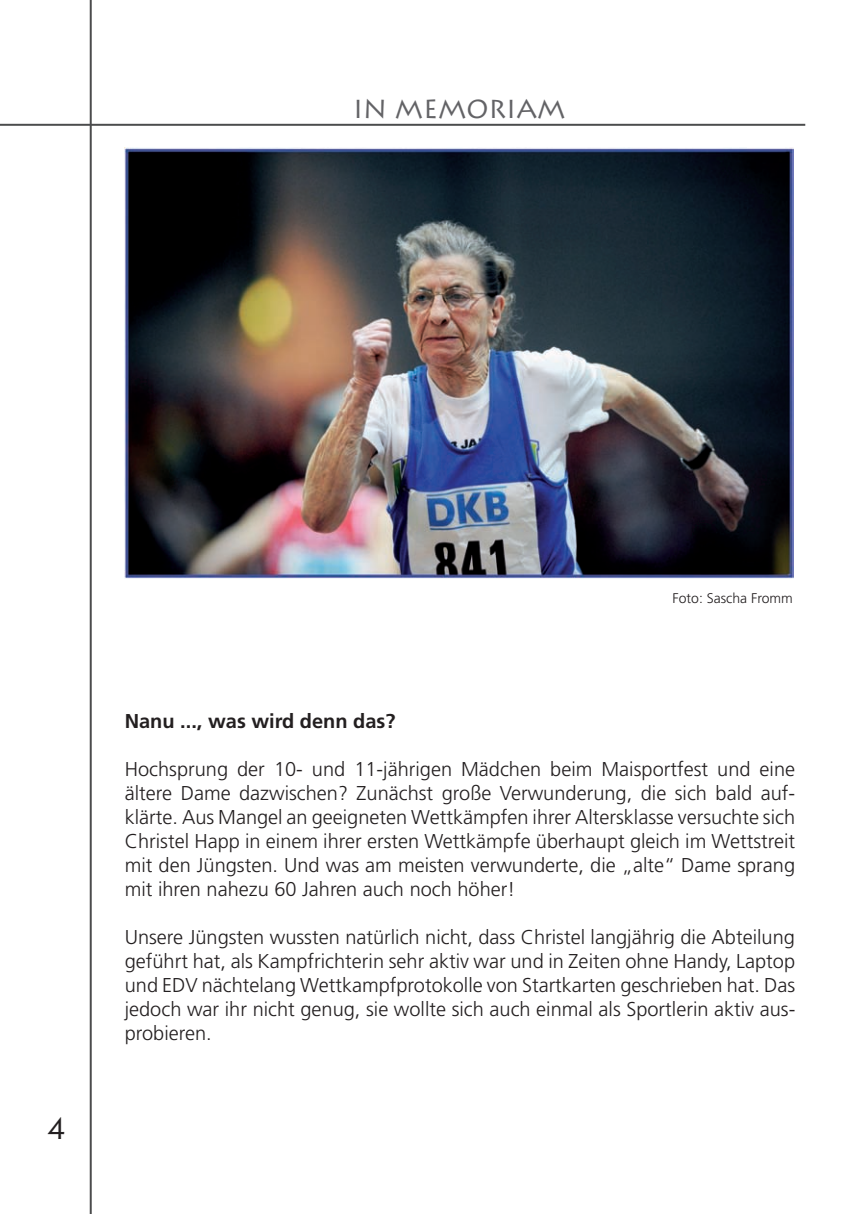
<style>
.page{position:relative;width:862px;height:1214px;background:#fff}
.page>*{position:absolute;margin:0;border:0;box-sizing:border-box;transform-origin:0 0}
.t1{font:30px "Lithos";color:#231f20}
.t2{font:26px "Lithos";color:#636366}
.t3{font:300 20px/24px "Frutiger";color:#231f20;text-align:justify}
.t4{font:700 20px "Frutiger";color:#231f20}
.t5{font:300 14px "Frutiger";color:#231f20}
</style>
<div class="page">
<hr style="left:0;top:124px;width:805px;height:2px;background:#4b4c4d">
<hr style="left:90px;top:0;width:2px;height:1213px;background:#4b4c4d">
<img style="left:125px;top:147px;width:669px;height:431px">
<h2 class="t2" style="left:353px;top:94px;width:214px">IN MEMORIAM</h2>
<h1 class="t1" style="left:48px;top:1110px;width:19px">4</h1>
<p class="t5" style="left:672px;top:592px;width:122px">Foto: Sascha Fromm</p>
<p class="t4" style="left:125px;top:709px;width:272px">Nanu ..., was wird denn das?</p>
<p class="t3" style="left:125px;top:758px;width:672px">Hochsprung der 10- und 11-jährigen Mädchen beim Maisportfest und eine ältere Dame dazwischen? Zunächst große Verwunderung, die sich bald auf&shy;klärte. Aus Mangel an geeigneten Wettkämpfen ihrer Altersklasse versuchte sich Christel Happ in einem ihrer ersten Wettkämpfe überhaupt gleich im Wettstreit mit den Jüngsten. Und was am meisten verwunderte, die „alte“ Dame sprang mit ihren nahezu 60 Jahren auch noch höher!</p>
<p class="t3" style="left:125px;top:926px;width:672px">Unsere Jüngsten wussten natürlich nicht, dass Christel langjährig die Abteilung geführt hat, als Kampfrichterin sehr aktiv war und in Zeiten ohne Handy, Laptop und EDV nächtelang Wettkampfprotokolle von Startkarten geschrieben hat. Das jedoch war ihr nicht genug, sie wollte sich auch einmal als Sportlerin aktiv aus&shy;probieren.</p>
</div>
